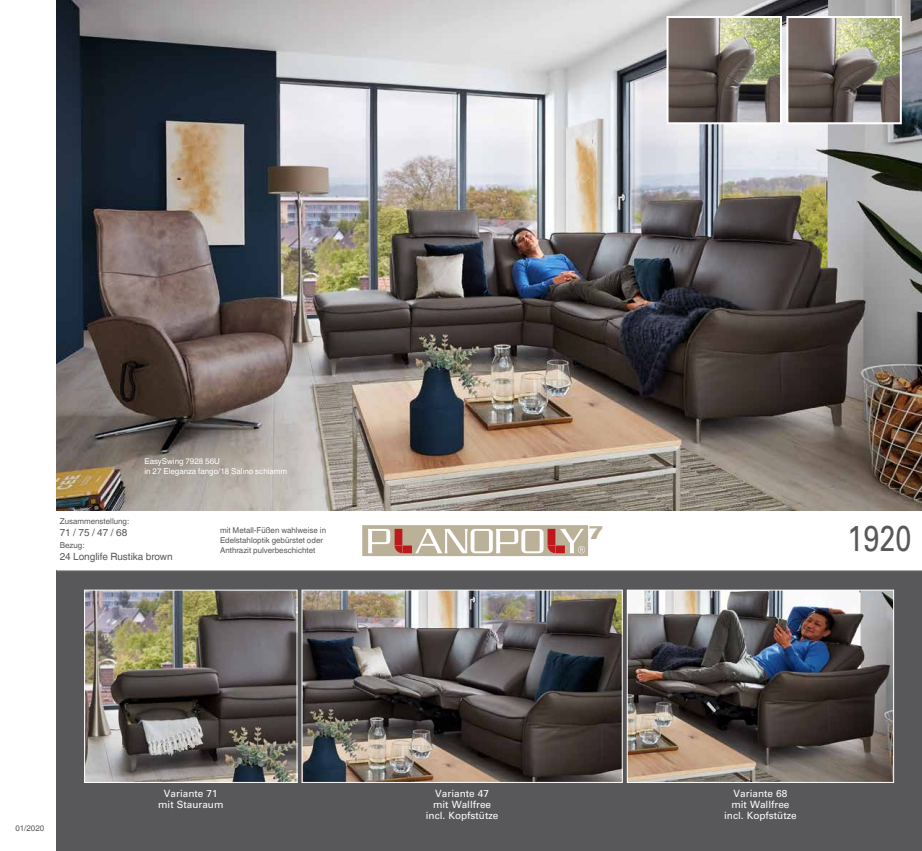
<style>
.page{position:relative;width:922px;height:851px;background:#fff}
.page>*{position:absolute;margin:0;border:0;box-sizing:border-box;transform-origin:0 0}
.t1{font:36px "Univers";color:#58585a;scale:.8 1}
.t2{font:20px "Serpentine ICG Bold";color:#bbb199}
.t3{font:10px/11px "Univers";color:#fff;text-align:center}
.t4{font:10px "Helvetica World";color:#58585a}
.t5{font:8px/9.6px "Helvetica World";color:#58585a}
.t6{font:8px/9.6px "Helvetica World";color:#fff}
</style>
<div class="page">
<div style="left:57px;top:570px;width:864px;height:280px;background:#58585a"></div>
<img style="left:57px;top:0;width:864px;height:510px">
<div style="left:361px;top:524px;width:227px;height:32px;background:#bbb199"></div>
<div style="left:361px;top:524px;width:227px;height:32px;border:1px solid #fff"></div>
<div style="left:402px;top:545px;width:10px;height:8px;background:#be181d"></div>
<svg style="left:368px;top:529px;width:34px;height:24px"></svg>
<svg style="left:415px;top:529px;width:170px;height:24px"></svg>
<hr style="left:57px;top:570px;width:864px;height:1px;background:#b1b3b4">
<img style="left:628px;top:591px;width:263px;height:189px">
<div style="left:626px;top:589px;width:267px;height:193px;border:1px solid #fff"></div>
<img style="left:303px;top:591px;width:317px;height:189px">
<div style="left:301px;top:589px;width:321px;height:193px;border:1px solid #fff"></div>
<img style="left:86px;top:591px;width:209px;height:189px">
<div style="left:84px;top:589px;width:213px;height:193px;border:1px solid #fff"></div>
<img style="left:669px;top:19px;width:109px;height:102px">
<div style="left:666px;top:16px;width:115px;height:108px;border:2px solid #fff"></div>
<img style="left:789px;top:19px;width:109px;height:102px">
<div style="left:786px;top:16px;width:115px;height:108px;border:2px solid #fff"></div>
<p class="t6" style="left:144px;top:456px;width:144px">EasySwing 7928 56U<br>in 27 Eleganza fango/18 Salino schlamm</p>
<p class="t5" style="left:60px;top:516px;width:71px">Zusammenstellung:</p>
<p class="t4" style="left:60px;top:527px;width:69px">71 / 75 / 47 / 68</p>
<p class="t5" style="left:60px;top:540px;width:26px">Bezug:</p>
<p class="t4" style="left:60px;top:551px;width:114px">24 Longlife Rustika brown</p>
<p class="t5" style="left:220px;top:526px;width:107px">mit Metall-Füßen wahlweise in<br>Edelstahloptik gebürstet oder<br>Anthrazit pulverbeschichtet</p>
<h2 class="t2" style="left:588px;top:521px;width:16px">7</h2>
<h1 class="t1" style="left:847px;top:517px;width:82px">1920</h1>
<p class="t5" style="left:15px;top:823px;width:30px">01/2020</p>
<p class="t3" style="left:158px;top:788px;width:67px">Variante 71 mit Stauraum</p>
<p class="t3" style="left:426px;top:788px;width:74px">Variante 47<br>mit Wallfree incl. Kopfstütze</p>
<p class="t3" style="left:724px;top:788px;width:74px">Variante 68<br>mit Wallfree incl. Kopfstütze</p>
</div>
